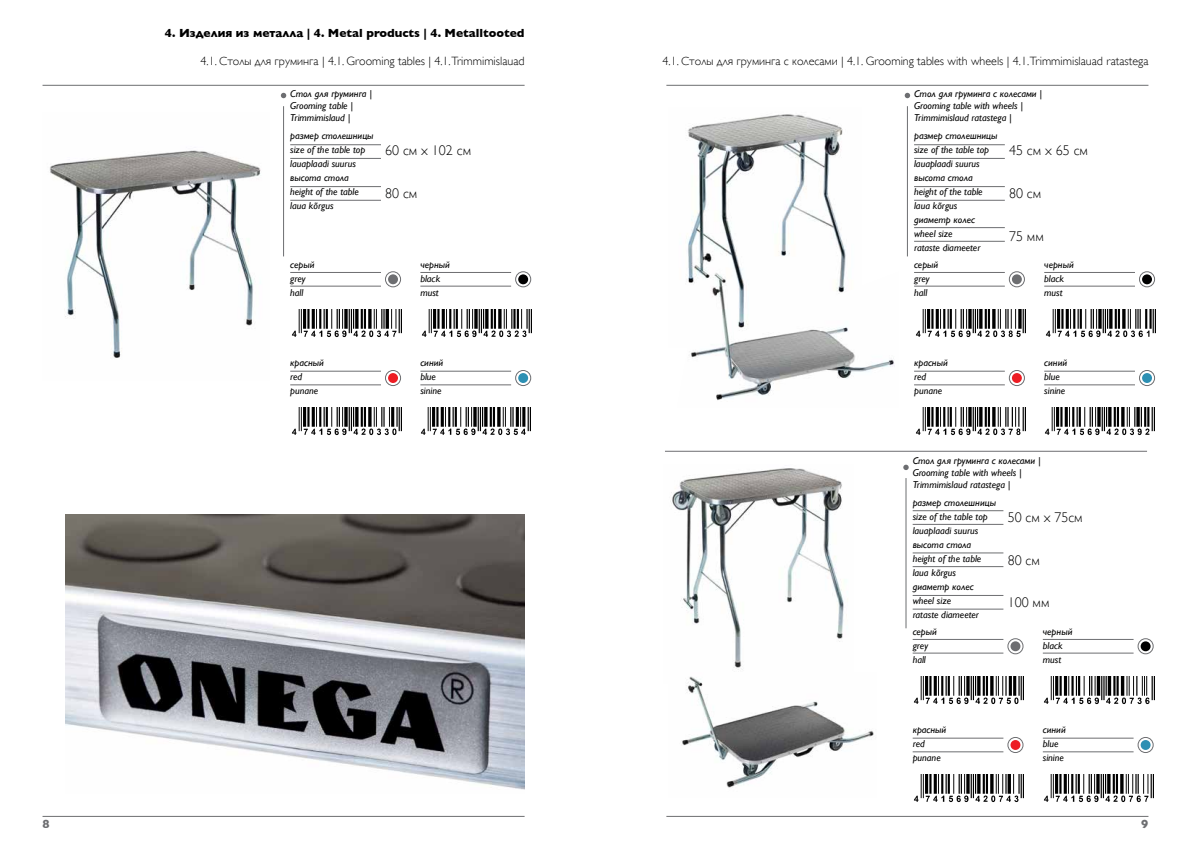
<style>
.page{position:relative;width:1191px;height:842px;background:#fff}
.page>*{position:absolute;margin:0;border:0;box-sizing:border-box;transform-origin:0 0}
.t1{font:300 14px "Gill Sans";color:#000}
.t2{font:300 12px "Gill Sans";color:#000}
.t3{font:700 12px "Gill Sans";color:#000}
.t4{font:700 12px "Gill Sans";color:#6d6e71}
.t5{font:italic 10px/14px "Gill Sans";color:#000}
</style>
<div class="page">
<hr style="left:43px;top:816px;width:481px;height:1px;background:#6d6e71">
<hr style="left:666px;top:816px;width:482px;height:1px;background:#6d6e71">
<hr style="left:666px;top:85px;width:482px;height:1px;background:#6d6e71">
<hr style="left:907px;top:106px;width:1px;height:150px;background:#6d6e71">
<svg style="left:904px;top:93px;width:6px;height:5px"></svg>
<hr style="left:914px;top:144px;width:90px;height:1px;background:#6d6e71">
<hr style="left:914px;top:158px;width:90px;height:1px;background:#6d6e71">
<hr style="left:914px;top:186px;width:90px;height:1px;background:#6d6e71">
<hr style="left:914px;top:200px;width:90px;height:1px;background:#6d6e71">
<hr style="left:914px;top:272px;width:90px;height:1px;background:#6d6e71">
<hr style="left:914px;top:286px;width:90px;height:1px;background:#6d6e71">
<hr style="left:914px;top:371px;width:90px;height:1px;background:#6d6e71">
<hr style="left:914px;top:385px;width:90px;height:1px;background:#6d6e71">
<div style="left:1009px;top:271px;width:15px;height:16px;border:1px solid #6d6e71;border-radius:50%"></div>
<div style="left:1012px;top:274px;width:9px;height:10px;background:#6d6e71;border-radius:50%"></div>
<div style="left:1009px;top:370px;width:15px;height:16px;border:1px solid #6d6e71;border-radius:50%"></div>
<div style="left:1012px;top:373px;width:9px;height:10px;background:#ed1d24;border-radius:50%"></div>
<div style="left:1139px;top:271px;width:15px;height:16px;border:1px solid #6d6e71;border-radius:50%"></div>
<div style="left:1142px;top:274px;width:10px;height:10px;background:#000;border-radius:50%"></div>
<div style="left:1139px;top:370px;width:15px;height:16px;border:1px solid #6d6e71;border-radius:50%"></div>
<div style="left:1142px;top:373px;width:10px;height:10px;background:#2d90b3;border-radius:50%"></div>
<hr style="left:1044px;top:272px;width:91px;height:1px;background:#6d6e71">
<hr style="left:1044px;top:286px;width:91px;height:1px;background:#6d6e71">
<hr style="left:1044px;top:371px;width:91px;height:1px;background:#6d6e71">
<hr style="left:1044px;top:385px;width:91px;height:1px;background:#6d6e71">
<img style="left:687px;top:114px;width:159px;height:150px">
<img style="left:688px;top:264px;width:207px;height:136px">
<img style="left:1045px;top:407px;width:109px;height:29px">
<img style="left:916px;top:407px;width:109px;height:29px">
<img style="left:1046px;top:309px;width:109px;height:29px">
<img style="left:916px;top:309px;width:109px;height:29px">
<img style="left:670px;top:468px;width:174px;height:202px">
<img style="left:682px;top:676px;width:192px;height:112px">
<hr style="left:665px;top:451px;width:482px;height:1px;background:#6d6e71">
<hr style="left:905px;top:478px;width:1px;height:150px;background:#6d6e71">
<svg style="left:903px;top:465px;width:5px;height:5px"></svg>
<hr style="left:912px;top:510px;width:91px;height:1px;background:#6d6e71">
<hr style="left:912px;top:524px;width:91px;height:1px;background:#6d6e71">
<hr style="left:912px;top:553px;width:91px;height:1px;background:#6d6e71">
<hr style="left:912px;top:566px;width:91px;height:1px;background:#6d6e71">
<hr style="left:912px;top:639px;width:91px;height:1px;background:#6d6e71">
<hr style="left:912px;top:653px;width:91px;height:1px;background:#6d6e71">
<hr style="left:912px;top:738px;width:91px;height:1px;background:#6d6e71">
<hr style="left:912px;top:751px;width:91px;height:1px;background:#6d6e71">
<div style="left:1007px;top:638px;width:16px;height:16px;border:1px solid #6d6e71;border-radius:50%"></div>
<div style="left:1010px;top:641px;width:10px;height:10px;background:#6d6e71;border-radius:50%"></div>
<div style="left:1007px;top:737px;width:16px;height:16px;border:1px solid #6d6e71;border-radius:50%"></div>
<div style="left:1010px;top:740px;width:10px;height:10px;background:#ed1d24;border-radius:50%"></div>
<hr style="left:1042px;top:639px;width:91px;height:1px;background:#6d6e71">
<hr style="left:1042px;top:653px;width:91px;height:1px;background:#6d6e71">
<hr style="left:1042px;top:738px;width:91px;height:1px;background:#6d6e71">
<hr style="left:1042px;top:751px;width:91px;height:1px;background:#6d6e71">
<div style="left:1137px;top:638px;width:16px;height:16px;border:1px solid #6d6e71;border-radius:50%"></div>
<div style="left:1140px;top:641px;width:10px;height:10px;background:#000;border-radius:50%"></div>
<div style="left:1137px;top:737px;width:16px;height:16px;border:1px solid #6d6e71;border-radius:50%"></div>
<div style="left:1140px;top:740px;width:10px;height:10px;background:#2d90b3;border-radius:50%"></div>
<img style="left:1044px;top:774px;width:109px;height:29px">
<img style="left:914px;top:774px;width:110px;height:29px">
<img style="left:1044px;top:676px;width:110px;height:29px">
<img style="left:914px;top:676px;width:110px;height:29px">
<hr style="left:43px;top:85px;width:481px;height:1px;background:#6d6e71">
<hr style="left:283px;top:106px;width:1px;height:150px;background:#6d6e71">
<svg style="left:281px;top:93px;width:5px;height:5px"></svg>
<hr style="left:290px;top:144px;width:91px;height:1px;background:#6d6e71">
<hr style="left:290px;top:158px;width:91px;height:1px;background:#6d6e71">
<hr style="left:290px;top:186px;width:91px;height:1px;background:#6d6e71">
<hr style="left:290px;top:200px;width:91px;height:1px;background:#6d6e71">
<hr style="left:290px;top:272px;width:91px;height:1px;background:#6d6e71">
<hr style="left:290px;top:286px;width:91px;height:1px;background:#6d6e71">
<hr style="left:290px;top:371px;width:91px;height:1px;background:#6d6e71">
<hr style="left:290px;top:385px;width:91px;height:1px;background:#6d6e71">
<hr style="left:420px;top:272px;width:91px;height:1px;background:#6d6e71">
<hr style="left:420px;top:286px;width:91px;height:1px;background:#6d6e71">
<hr style="left:420px;top:371px;width:91px;height:1px;background:#6d6e71">
<hr style="left:420px;top:385px;width:91px;height:1px;background:#6d6e71">
<div style="left:385px;top:271px;width:16px;height:16px;border:1px solid #6d6e71;border-radius:50%"></div>
<div style="left:388px;top:274px;width:10px;height:10px;background:#6d6e71;border-radius:50%"></div>
<div style="left:515px;top:271px;width:16px;height:16px;border:1px solid #6d6e71;border-radius:50%"></div>
<div style="left:518px;top:274px;width:10px;height:10px;background:#000;border-radius:50%"></div>
<div style="left:385px;top:370px;width:16px;height:16px;border:1px solid #6d6e71;border-radius:50%"></div>
<div style="left:388px;top:373px;width:10px;height:10px;background:#ed1d24;border-radius:50%"></div>
<div style="left:515px;top:370px;width:16px;height:16px;border:1px solid #6d6e71;border-radius:50%"></div>
<div style="left:518px;top:373px;width:10px;height:10px;background:#2d90b3;border-radius:50%"></div>
<img style="left:50px;top:150px;width:211px;height:208px">
<img style="left:421px;top:407px;width:110px;height:29px">
<img style="left:292px;top:407px;width:109px;height:29px">
<img style="left:422px;top:309px;width:109px;height:29px">
<img style="left:292px;top:309px;width:109px;height:29px">
<hr style="left:914px;top:227px;width:90px;height:1px;background:#6d6e71">
<hr style="left:914px;top:241px;width:90px;height:1px;background:#6d6e71">
<hr style="left:912px;top:595px;width:91px;height:1px;background:#6d6e71">
<hr style="left:912px;top:609px;width:91px;height:1px;background:#6d6e71">
<img style="left:66px;top:515px;width:458px;height:275px">
<p class="t3" style="left:165px;top:26px;width:361px">4. Изделия из металла | 4. Metal products | 4. Metalltooted</p>
<p class="t2" style="left:201px;top:54px;width:325px">4.1. Столы для груминга | 4.1. Grooming tables | 4.1.Trimmimislauad</p>
<p class="t5" style="left:290px;top:88px;width:83px;line-height:12px">Cтол для груминга |<br>Grooming table |<br>Trimmimislaud |</p>
<p class="t5" style="left:290px;top:129px;width:85px">размер столешницы size of the table top lauaplaadi suurus высота стола height of the table laua kõrgus</p>
<h1 class="t1" style="left:385px;top:143px;width:87px">60 см x 102 см</h1>
<h1 class="t1" style="left:385px;top:186px;width:34px">80 см</h1>
<p class="t5" style="left:290px;top:257px;width:26px">серый grey hall</p>
<p class="t5" style="left:420px;top:257px;width:31px">черный black must</p>
<p class="t5" style="left:290px;top:355px;width:35px">красный red punane</p>
<p class="t5" style="left:420px;top:355px;width:25px">синий blue sinine</p>
<p class="t4" style="left:43px;top:817px;width:9px">8</p>
<p class="t2" style="left:662px;top:54px;width:487px">4.1. Столы для груминга с колесами | 4.1. Grooming tables with wheels | 4.1.Trimmimislauad ratastega</p>
<p class="t5" style="left:914px;top:88px;width:129px;line-height:12px">Стол для груминга с колесами |<br>Grooming table with wheels |<br>Trimmimislaud ratastega |</p>
<h1 class="t1" style="left:1009px;top:143px;width:80px">45 см x 65 см</h1>
<h1 class="t1" style="left:1009px;top:186px;width:34px">80 см</h1>
<p class="t5" style="left:914px;top:129px;width:85px">размер столешницы size of the table top lauaplaadi suurus высота стола height of the table laua kõrgus<br>диаметр колес wheel size<br>rataste diameeter</p>
<p class="t5" style="left:914px;top:257px;width:26px">серый grey hall</p>
<h1 class="t1" style="left:1009px;top:229px;width:36px">75 мм</h1>
<p class="t5" style="left:1044px;top:257px;width:31px">черный black must</p>
<p class="t5" style="left:914px;top:355px;width:35px">красный red punane</p>
<p class="t5" style="left:1044px;top:355px;width:25px">синий blue sinine</p>
<p class="t5" style="left:912px;top:455px;width:129px;line-height:12px">Стол для груминга с колесами |<br>Grooming table with wheels |<br>Trimmimislaud ratastega |</p>
<p class="t5" style="left:912px;top:496px;width:85px">размер столешницы size of the table top lauaplaadi suurus высота стола height of the table laua kõrgus<br>диаметр колес wheel size<br>rataste diameeter</p>
<p class="t5" style="left:912px;top:624px;width:26px">серый grey hall</p>
<h1 class="t1" style="left:1007px;top:510px;width:76px">50 см x 75см</h1>
<h1 class="t1" style="left:1007px;top:552px;width:34px">80 см</h1>
<h1 class="t1" style="left:1007px;top:594px;width:43px">100 мм</h1>
<p class="t5" style="left:1042px;top:624px;width:31px">черный black must</p>
<p class="t5" style="left:912px;top:722px;width:35px">красный red punane</p>
<p class="t5" style="left:1042px;top:722px;width:25px">синий blue sinine</p>
<p class="t4" style="left:1141px;top:817px;width:9px">9</p>
</div>
